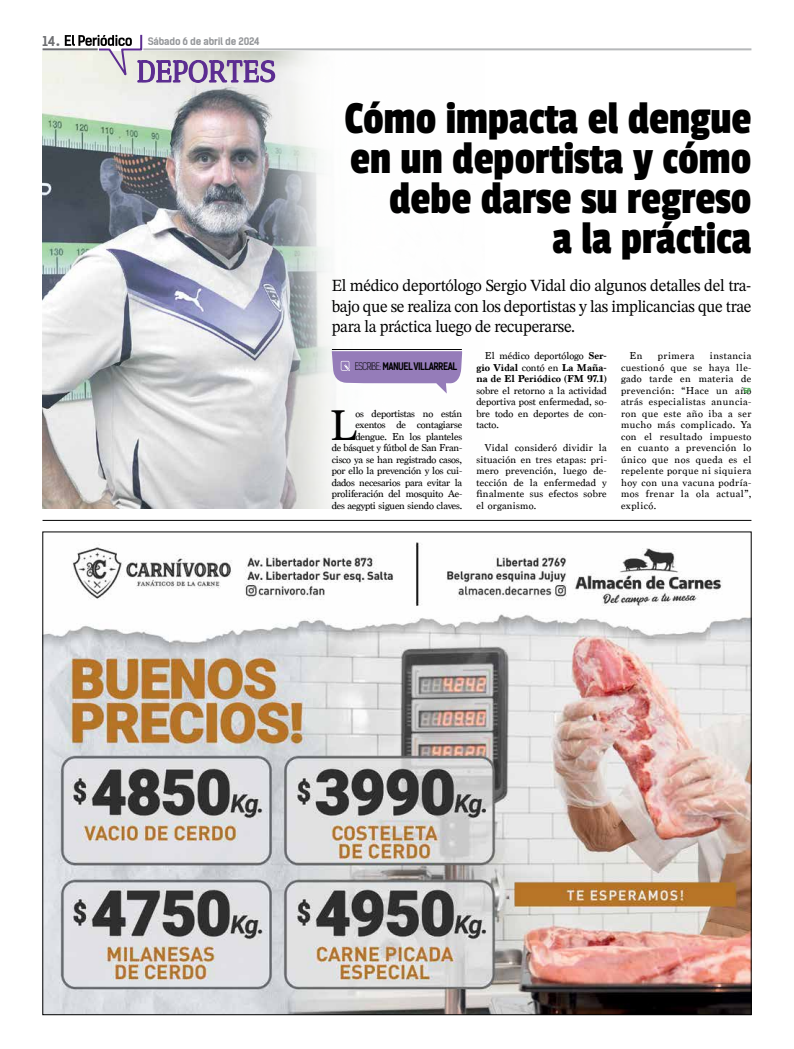
<style>
.page{position:relative;width:794px;height:1049px;background:#fff}
.page>*{position:absolute;margin:0;border:0;box-sizing:border-box;transform-origin:0 0}
.t1{font:47.8px/40px "Passion One";color:#000;text-align:right;scale:.94 1}
.t2{font:45.2px "Marion";color:#000}
.t3{font:17px/20.4px "STIX Two Text";letter-spacing:-.02em;color:#000;text-align:justify;scale:.96 1}
.t4{font:700 13px "Kelson Sans";color:#6d6e71}
.t5{font:10.5px/11.5px "Marion";letter-spacing:-.02em;color:#000;text-align:justify}
.t6{font:700 10.5px/11.5px "Marion";color:#000;text-align:justify}
.t7{font:10.5px "Marion";letter-spacing:.04em;color:#000}
.t8{font:700 10px "Kelson Sans";letter-spacing:-.06em;color:#000;scale:.91 1}
.t9{font:700 10px "Kelson Sans RU";letter-spacing:-.025em;color:#939598}
.s1{font-family:"Kelson Sans RU";font-weight:300}
.s2{font-weight:300}
.s3{font-weight:400}
</style>
<div class="page">
<hr style="left:143px;top:48px;width:608px;height:2px;background:#b6b8ba">
<img style="left:43px;top:51px;width:420px;height:458px">
<hr style="left:43px;top:48px;width:55px;height:2px;background:#6d6e71">
<hr style="left:43px;top:520px;width:708px;height:1px;background:#000">
<svg style="left:65px;top:34px;width:211px;height:50px"></svg>
<img style="left:45px;top:542px;width:704px;height:471px">
<svg style="left:744px;top:388px;width:6px;height:5px"></svg>
<svg style="left:332px;top:351px;width:130px;height:43px"></svg>
<hr style="left:332px;top:349px;width:130px;height:1px;background:#000">
<p class="t4" style="left:43px;top:33px;width:19px">14•</p>
<p class="t9" style="left:148px;top:35px;width:113px">Sábado 6 de abril de 2024</p>
<h1 class="t1" style="left:344px;top:98px;width:434px">Cómo impacta el dengue en un deportista y cómo debe darse su regreso<br>a la práctica</h1>
<h3 class="t3" style="left:332px;top:275px;width:439px">El médico deportólogo Sergio Vidal dio algunos detalles del tra&shy;bajo que se realiza con los deportistas y las implicancias que trae para la práctica luego de recuperarse.</h3>
<p class="t8" style="left:355px;top:359px;width:114px"><span class="s1">ESCRIBE</span><span class="s2">:</span> MANUEL VILLARREAL</p>
<p class="t6" style="left:476px;top:350px;width:132px;text-indent:9px"><span class="s3">El médico deportólogo</span> Ser&shy;gio Vidal <span class="s3">contó en</span> La Maña&shy;na de El Periódico (FM 97.1)</p>
<p class="t5" style="left:476px;top:385px;width:132px">sobre el retorno a la actividad deportiva post enfermedad, so&shy;bre todo en deportes de con&shy;tacto.</p>
<p class="t5" style="left:476px;top:442px;width:132px;text-indent:9px">Vidal consideró dividir la situación en tres etapas: pri&shy;mero prevención, luego de&shy;tección de la enfermedad y finalmente sus efectos sobre el organismo.</p>
<p class="t5" style="left:629px;top:350px;width:14px">En</p>
<p class="t7" style="left:658px;top:349px;width:38px">primera</p>
<p class="t5" style="left:621px;top:350px;width:132px;text-indent:89px">instancia cuestionó que se haya lle&shy;gado tarde en materia de prevención: “Hace un año atrás especialistas anuncia&shy;ron que este año iba a ser mucho más complicado. Ya con el resultado impuesto en cuanto a prevención lo único que nos queda es el repelente porque ni siquiera hoy con una vacuna podría&shy;mos frenar la ola actual”, explicó.</p>
<p class="t5" style="left:332px;top:408px;width:132px;text-align:right">os deportistas no están exentos de contagiarse dengue. En los planteles<br>de básquet y fútbol de San Fran&shy;cisco ya se han registrado casos, por ello la prevención y los cui&shy;dados necesarios para evitar la proliferación del mosquito Ae&shy;des aegypti siguen siendo claves.</p>
<h2 class="t2" style="left:329px;top:398px;width:28px">L</h2>
</div>
